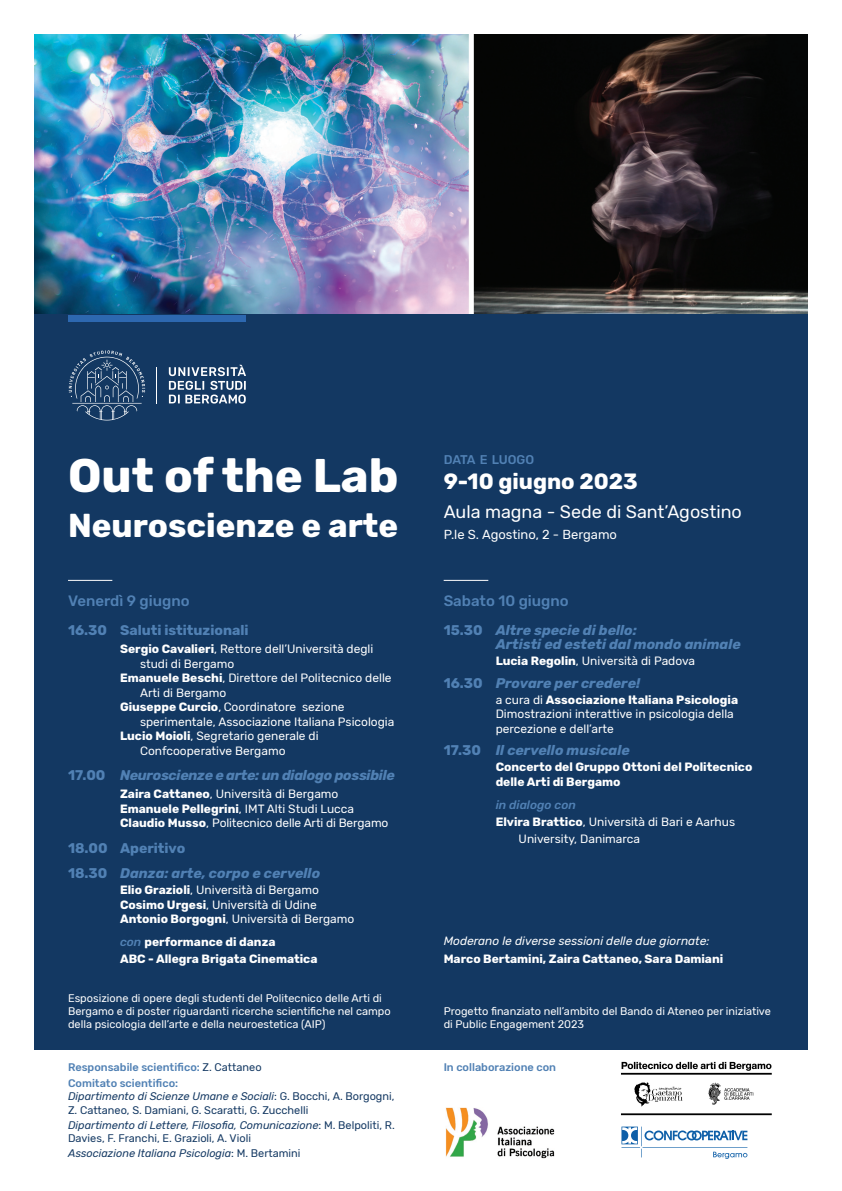
<style>
.page{position:relative;width:842px;height:1191px;background:#fff}
.page>*{position:absolute;margin:0;border:0;box-sizing:border-box;transform-origin:0 0}
.t1{font:700 47px "Rubik";color:#fff}
.t2{font:700 33px "Rubik";color:#fff}
.t3{font:700 22px "Rubik";color:#fff}
.t4{font:18px "Rubik";color:#fff}
.t5{font:500 15px "Rubik";color:#5181b4}
.t6{font:italic 700 14px "Rubik";color:#5181b4}
.t7{font:italic 700 14px "Rubik";letter-spacing:-.02em;color:#5181b4}
.t8{font:700 14px "Rubik";color:#5181b4}
.t9{font:13px "Rubik";color:#fff}
.t10{font:500 12.6px "Rubik";letter-spacing:-.015em;color:#5181b4}
.t11{font:12px "Rubik";color:#fff}
.t12{font:700 12px "Rubik";color:#fff}
.t13{font:italic 12px "Rubik";color:#fff}
.t14{font:italic 500 12px "Rubik";color:#5181b4}
.t15{font:11px/13.3px "Rubik";color:#fff}
.t16{font:11px/13.4px "Rubik";color:#133862}
.t17{font:500 11px "Rubik";color:#5181b4}
.t18{font:italic 11px "Rubik";color:#133862}
.s1{font-weight:700}
.s2{font-style:normal}
.s3{font-weight:400}
.s4{font-weight:500;font-style:italic;color:#5181b4}
.s5{font-weight:400;color:#133862}
.s6{font-style:italic}
</style>
<div class="page">
<img style="left:34px;top:34px;width:774px;height:281px">
<div style="left:34px;top:315px;width:774px;height:735px;background:#133862"></div>
<img style="left:445px;top:1107px;width:109px;height:51px">
<div style="left:68px;top:315px;width:177px;height:7px;background:#2d68b0"></div>
<svg style="left:69px;top:350px;width:76px;height:70px"></svg>
<svg style="left:169px;top:365px;width:77px;height:38px"></svg>
<hr style="left:157px;top:367px;width:1px;height:36px;background:#fff">
<img style="left:621px;top:1061px;width:151px;height:54px">
<hr style="left:68px;top:580px;width:44px;height:1px;background:#fff">
<hr style="left:444px;top:580px;width:44px;height:1px;background:#fff">
<svg style="left:621px;top:1126px;width:126px;height:33px"></svg>
<p class="t1" style="left:68px;top:448px;width:332px">Out of the Lab</p>
<p class="t2" style="left:68px;top:506px;width:332px">Neuroscienze e arte</p>
<p class="t10" style="left:444px;top:452px;width:92px">DATA E LUOGO</p>
<p class="t3" style="left:444px;top:468px;width:196px">9-10 giugno 2023</p>
<p class="t4" style="left:444px;top:502px;width:300px">Aula magna - Sede di Sant’Agostino</p>
<p class="t9" style="left:444px;top:527px;width:175px">P.le S. Agostino, 2 - Bergamo</p>
<p class="t5" style="left:68px;top:592px;width:123px">Venerdì 9 giugno</p>
<p class="t5" style="left:444px;top:592px;width:127px">Sabato 10 giugno</p>
<p class="t8" style="left:68px;top:621px;width:182px">16.30 Saluti istituzionali</p>
<p class="t11" style="left:120px;top:642px;width:255px"><span class="s1">Sergio Cavalieri</span>, Rettore dell’Università degli</p>
<p class="t11" style="left:140px;top:656px;width:96px">studi di Bergamo</p>
<p class="t11" style="left:120px;top:671px;width:273px"><span class="s1">Emanuele Beschi</span>, Direttore del Politecnico delle</p>
<p class="t11" style="left:140px;top:685px;width:88px">Arti di Bergamo</p>
<p class="t11" style="left:120px;top:700px;width:226px"><span class="s1">Giuseppe Curcio</span>, Coordinatore sezione</p>
<p class="t11" style="left:140px;top:714px;width:256px">sperimentale, Associazione Italiana Psicologia</p>
<p class="t11" style="left:120px;top:729px;width:200px"><span class="s1">Lucio Moioli</span>, Segretario generale di</p>
<p class="t11" style="left:140px;top:743px;width:147px">Confcooperative Bergamo</p>
<p class="t7" style="left:68px;top:767px;width:328px"><span class="s2">17.00</span> Neuroscienze e arte: un dialogo possibile</p>
<p class="t11" style="left:120px;top:787px;width:220px"><span class="s1">Zaira Cattaneo</span>, Università di Bergamo</p>
<p class="t12" style="left:120px;top:801px;width:236px">Emanuele Pellegrini<span class="s3">, IMT Alti Studi Lucca</span></p>
<p class="t11" style="left:120px;top:816px;width:270px"><span class="s1">Claudio Musso</span>, Politecnico delle Arti di Bergamo</p>
<p class="t8" style="left:68px;top:839px;width:119px">18.00 Aperitivo</p>
<p class="t6" style="left:68px;top:865px;width:254px"><span class="s2">18.30</span> Danza: arte, corpo e cervello</p>
<p class="t11" style="left:120px;top:883px;width:200px"><span class="s1">Elio Grazioli</span>, Università di Bergamo</p>
<p class="t11" style="left:120px;top:897px;width:198px"><span class="s1">Cosimo Urgesi</span>, Università di Udine</p>
<p class="t11" style="left:120px;top:912px;width:236px"><span class="s1">Antonio Borgogni</span>, Università di Bergamo</p>
<p class="t12" style="left:120px;top:935px;width:157px"><span class="s4">con</span> performance di danza</p>
<p class="t12" style="left:120px;top:952px;width:199px">ABC - Allegra Brigata Cinematica</p>
<p class="t15" style="left:68px;top:991px;width:324px">Esposizione di opere degli studenti del Politecnico delle Arti di<br>Bergamo e di poster riguardanti ricerche scientifiche nel campo della psicologia dell’arte e della neuroestetica (AIP)</p>
<p class="t17" style="left:68px;top:1060px;width:195px">Responsabile scientifico: <span class="s5">Z. Cattaneo</span></p>
<p class="t17" style="left:68px;top:1077px;width:112px">Comitato scientifico:</p>
<p class="t16" style="left:68px;top:1090px;width:328px"><span class="s6">Dipartimento di Scienze Umane e Sociali</span>: G. Bocchi, A. Borgogni,<br>Z. Cattaneo, S. Damiani, G. Scaratti, G. Zucchelli</p>
<p class="t16" style="left:68px;top:1118px;width:328px"><span class="s6">Dipartimento di Lettere, Filosofia, Comunicazione</span>: M. Belpoliti, R.<br>Davies, F. Franchi, E. Grazioli, A. Violi</p>
<p class="t18" style="left:68px;top:1147px;width:234px">Associazione Italiana Psicologia<span class="s2">: M. Bertamini</span></p>
<p class="t6" style="left:444px;top:622px;width:195px"><span class="s2">15.30</span> Altre specie di bello:</p>
<p class="t6" style="left:496px;top:636px;width:247px">Artisti ed esteti dal mondo animale</p>
<p class="t11" style="left:496px;top:654px;width:201px"><span class="s1">Lucia Regolin</span>, Università di Padova</p>
<p class="t6" style="left:444px;top:675px;width:198px"><span class="s2">16.30</span> Provare per credere!</p>
<p class="t12" style="left:496px;top:692px;width:244px"><span class="s3">a cura di</span> Associazione Italiana Psicologia</p>
<p class="t11" style="left:496px;top:707px;width:240px">Dimostrazioni interattive in psicologia della</p>
<p class="t11" style="left:496px;top:721px;width:120px">percezione e dell’arte</p>
<p class="t6" style="left:444px;top:742px;width:188px"><span class="s2">17.30</span> Il cervello musicale</p>
<p class="t12" style="left:496px;top:760px;width:258px">Concerto del Gruppo Ottoni del Politecnico</p>
<p class="t12" style="left:496px;top:774px;width:126px">delle Arti di Bergamo</p>
<p class="t14" style="left:496px;top:797px;width:82px">in dialogo con</p>
<p class="t11" style="left:496px;top:815px;width:241px"><span class="s1">Elvira Brattico</span>, Università di Bari e Aarhus</p>
<p class="t11" style="left:519px;top:831px;width:123px">University, Danimarca</p>
<p class="t13" style="left:444px;top:934px;width:267px">Moderano le diverse sessioni delle due giornate:</p>
<p class="t12" style="left:444px;top:951px;width:281px">Marco Bertamini, Zaira Cattaneo, Sara Damiani</p>
<p class="t15" style="left:444px;top:1005px;width:329px">Progetto finanziato nell’ambito del Bando di Ateneo per iniziative di Public Engagement 2023</p>
<p class="t17" style="left:444px;top:1060px;width:114px">In collaborazione con</p>
</div>
